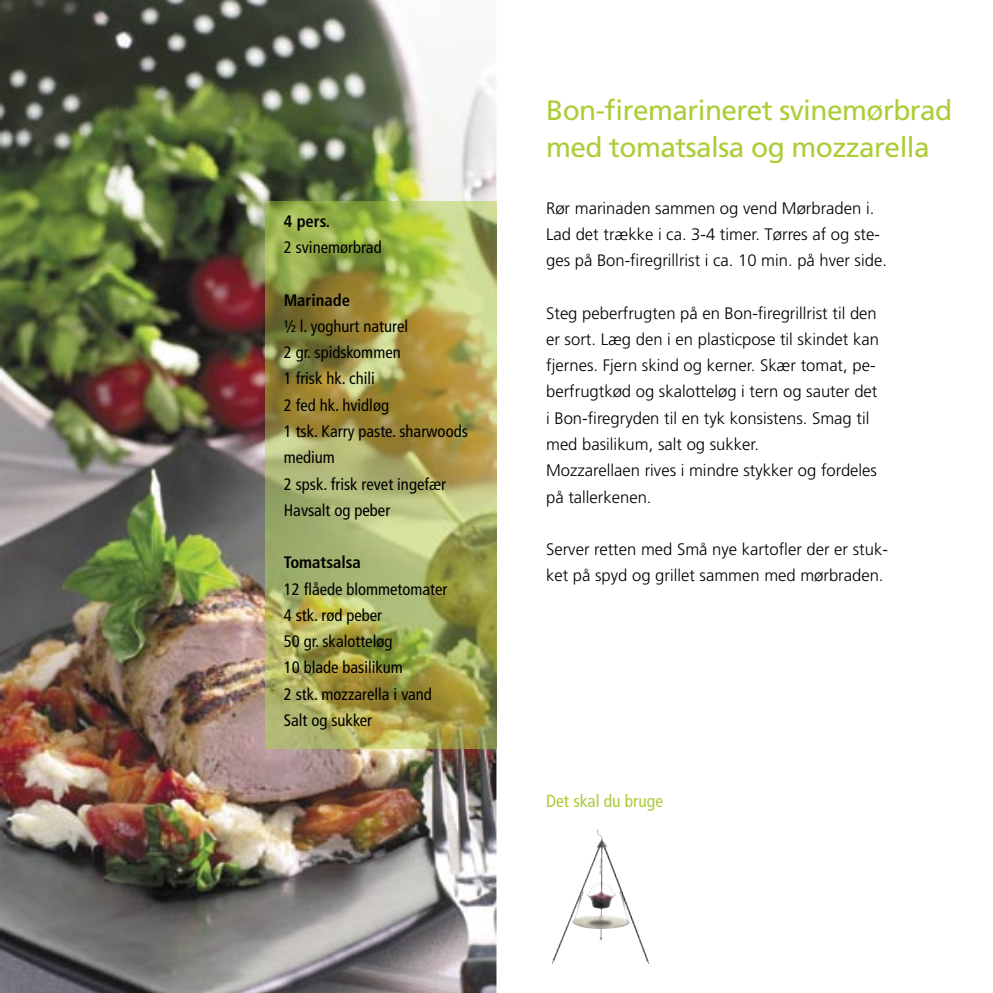
<style>
.page{position:relative;width:993px;height:993px;background:#fff}
.page>*{position:absolute;margin:0;border:0;box-sizing:border-box;transform-origin:0 0}
.t1{font:28px/37.1px "Frutiger";letter-spacing:-.02em;color:#accc38}
.t2{font:condensed 17.5px "Frutiger";color:#accc38}
.t3{font:300 16.62px/26.2px "Frutiger";color:#000}
.t4{font:condensed 16.62px/26.2px "Frutiger";color:#000}
.t5{font:700 condensed 16.62px "Frutiger";color:#000}
</style>
<div class="page">
<img style="left:0;top:0;width:496px;height:992px">
<img style="left:265px;top:201px;width:231px;height:546px">
<img style="left:552px;top:829px;width:97px;height:135px">
<p class="t5" style="left:284px;top:211px;width:48px">4 pers.</p>
<p class="t4" style="left:284px;top:234px;width:99px">2 svinemørbrad</p>
<p class="t5" style="left:284px;top:290px;width:68px">Marinade</p>
<p class="t4" style="left:284px;top:313px;width:185px">½ l. yoghurt naturel<br>2 gr. spidskommen<br>1 frisk hk. chili<br>2 fed hk. hvidløg<br>1 tsk. Karry paste. sharwoods medium<br>2 spsk. frisk revet ingefær<br>Havsalt og peber</p>
<p class="t5" style="left:284px;top:552px;width:79px">Tomatsalsa</p>
<p class="t4" style="left:284px;top:575px;width:165px">12 flåede blommetomater<br>4 stk. rød peber<br>50 gr. skalotteløg<br>10 blade basilikum<br>2 stk. mozzarella i vand<br>Salt og sukker</p>
<h1 class="t1" style="left:546px;top:92px;width:407px">Bon-firemarineret svinemørbrad med tomatsalsa og mozzarella</h1>
<p class="t3" style="left:546px;top:195px;width:342px">Rør marinaden sammen og vend Mørbraden i.<br>Lad det trække i ca. 3-4 timer. Tørres af og ste&shy;ges på Bon-firegrillrist i ca. 10 min. på hver side.</p>
<p class="t3" style="left:546px;top:300px;width:334px">Steg peberfrugten på en Bon-firegrillrist til den er sort. Læg den i en plasticpose til skindet kan fjernes. Fjern skind og kerner. Skær tomat, pe&shy;berfrugtkød og skalotteløg i tern og sauter det i Bon-firegryden til en tyk konsistens. Smag til med basilikum, salt og sukker.<br>Mozzarellaen rives i mindre stykker og fordeles på tallerkenen.</p>
<p class="t3" style="left:546px;top:536px;width:343px">Server retten med Små nye kartofler der er stuk&shy;ket på spyd og grillet sammen med mørbraden.</p>
<p class="t2" style="left:546px;top:790px;width:118px">Det skal du bruge</p>
</div>
